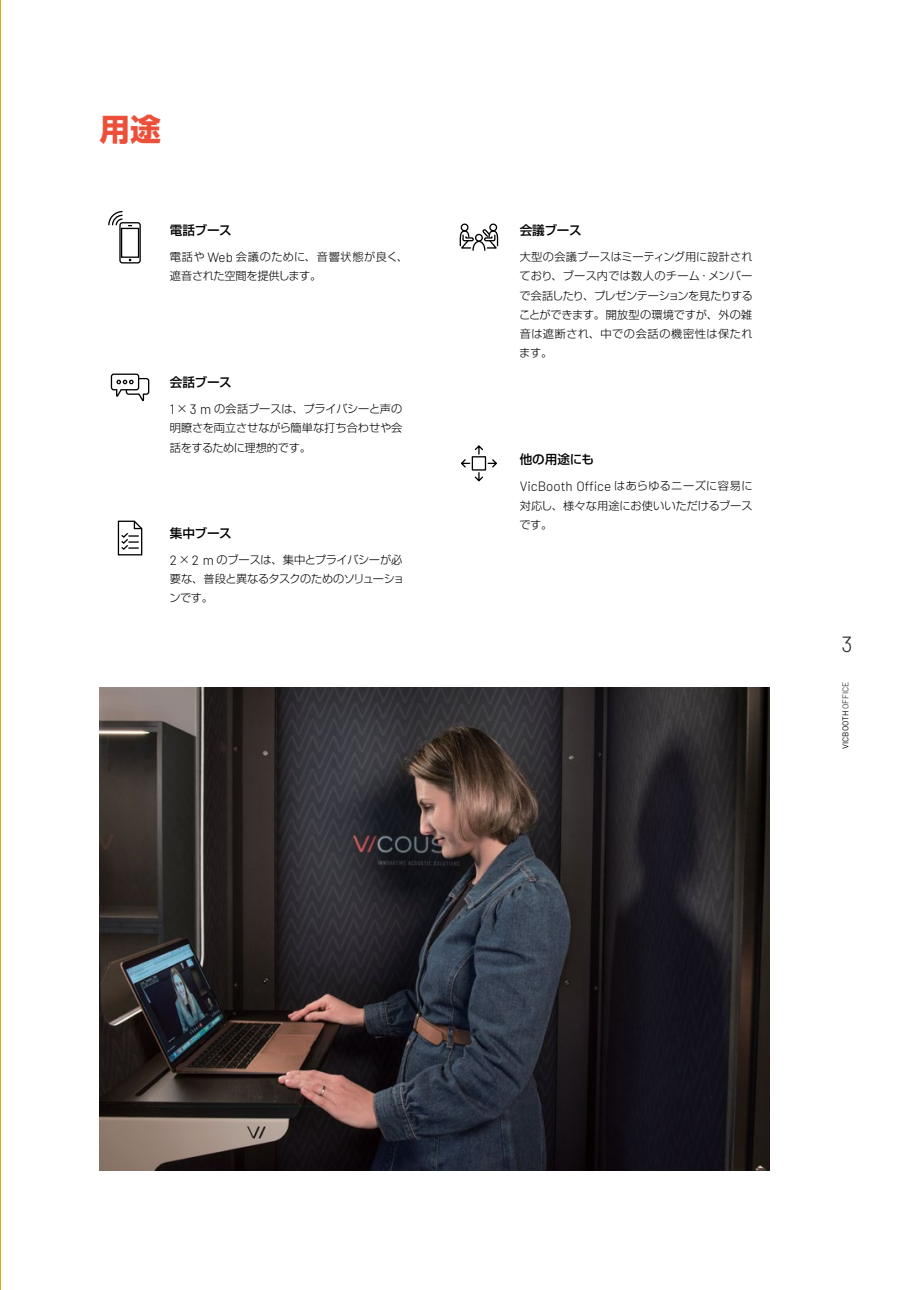
<style>
.page{position:relative;width:918px;height:1290px;background:#fff}
.page>*{position:absolute;margin:0;border:0;box-sizing:border-box;transform-origin:0 0}
.t1{font:700 30.8px "Shin Go Pro";color:#ed503a}
.t2{font:300 21.88px "Barlow";color:#242324}
.t3{font:300 13.47px "Barlow";color:#000}
.t4{font:500 12.6px "Shin Go Pro";letter-spacing:-.01em;color:#000}
.t5{font:300 11.2px/19.2px "Shin Go Pro";letter-spacing:-.015em;color:#000}
.t6{font:300 11.2px/19.2px "Shin Go Pro";letter-spacing:-.035em;color:#000}
.t7{font:8.4px "Barlow";color:#000}
.s1{font-family:"Barlow";font-size:13.47px}
.s2{font-family:"Shin Go Pro";font-size:11.2px}
.s3{font-weight:300}
</style>
<div class="page">
<hr style="left:0;top:0;width:1px;height:1290px;background:#ddad09">
<img style="left:99px;top:687px;width:670px;height:483px">
<svg style="left:461px;top:445px;width:36px;height:37px"></svg>
<div style="left:119px;top:222px;width:22px;height:41px;border:1px solid #000;border-radius:2px"></div>
<div style="left:121px;top:228px;width:18px;height:30px;border:1px solid #000"></div>
<svg style="left:108px;top:211px;width:24px;height:16px"></svg>
<svg style="left:117px;top:520px;width:26px;height:36px"></svg>
<svg style="left:110px;top:373px;width:40px;height:28px"></svg>
<div style="left:461px;top:223px;width:7px;height:8px;border:1px solid #000;border-radius:50%"></div>
<div style="left:489px;top:223px;width:8px;height:8px;border:1px solid #000;border-radius:50%"></div>
<svg style="left:459px;top:227px;width:40px;height:24px"></svg>
<h1 class="t1" style="left:99px;top:105px;width:63px">用途</h1>
<p class="t4" style="left:170px;top:220px;width:63px">電話ブース</p>
<p class="t5" style="left:170px;top:246px;width:240px">電話や <span class="s1">Web</span> 会議のために、音響状態が良く、遮音された空間を提供します。</p>
<p class="t4" style="left:170px;top:372px;width:63px">会話ブース</p>
<p class="t5" style="left:170px;top:398px;width:234px;text-align:justify"><span class="s1">1</span> × <span class="s1">3 m</span> の会話ブースは、プライバシーと声の明瞭さを両立させながら簡単な打ち合わせや会話をするために理想的です。</p>
<p class="t4" style="left:170px;top:523px;width:63px">集中ブース</p>
<p class="t6" style="left:169px;top:549px;width:236px"><span class="s1">2</span> × <span class="s1">2 m</span> のブースは、集中とプライバシーが必要な、普段と異なるタスクのためのソリューションです。</p>
<p class="t4" style="left:520px;top:220px;width:63px">会議ブース</p>
<p class="t5" style="left:519px;top:246px;width:235px;text-align:justify">大型の会議ブースはミーティング用に設計されており、ブース内では数人のチーム・メンバーで会話したり、プレゼンテーションを見たりすることができます。開放型の環境ですが、外の雑音は遮断され、中での会話の機密性は保たれます。</p>
<p class="t4" style="left:520px;top:449px;width:76px">他の用途にも</p>
<p class="t3" style="left:520px;top:477px;width:234px">VicBooth Office <span class="s2">はあらゆるニーズに容易に</span></p>
<p class="t5" style="left:519px;top:494px;width:235px">対応し、様々な用途にお使いいただけるブースです。</p>
<h2 class="t2" style="left:841px;top:628px;width:13px">3</h2>
<p class="t7" style="left:839px;top:749px;width:68px;rotate:-90deg">VICBOOTH <span class="s3">OFFICE</span></p>
</div>
